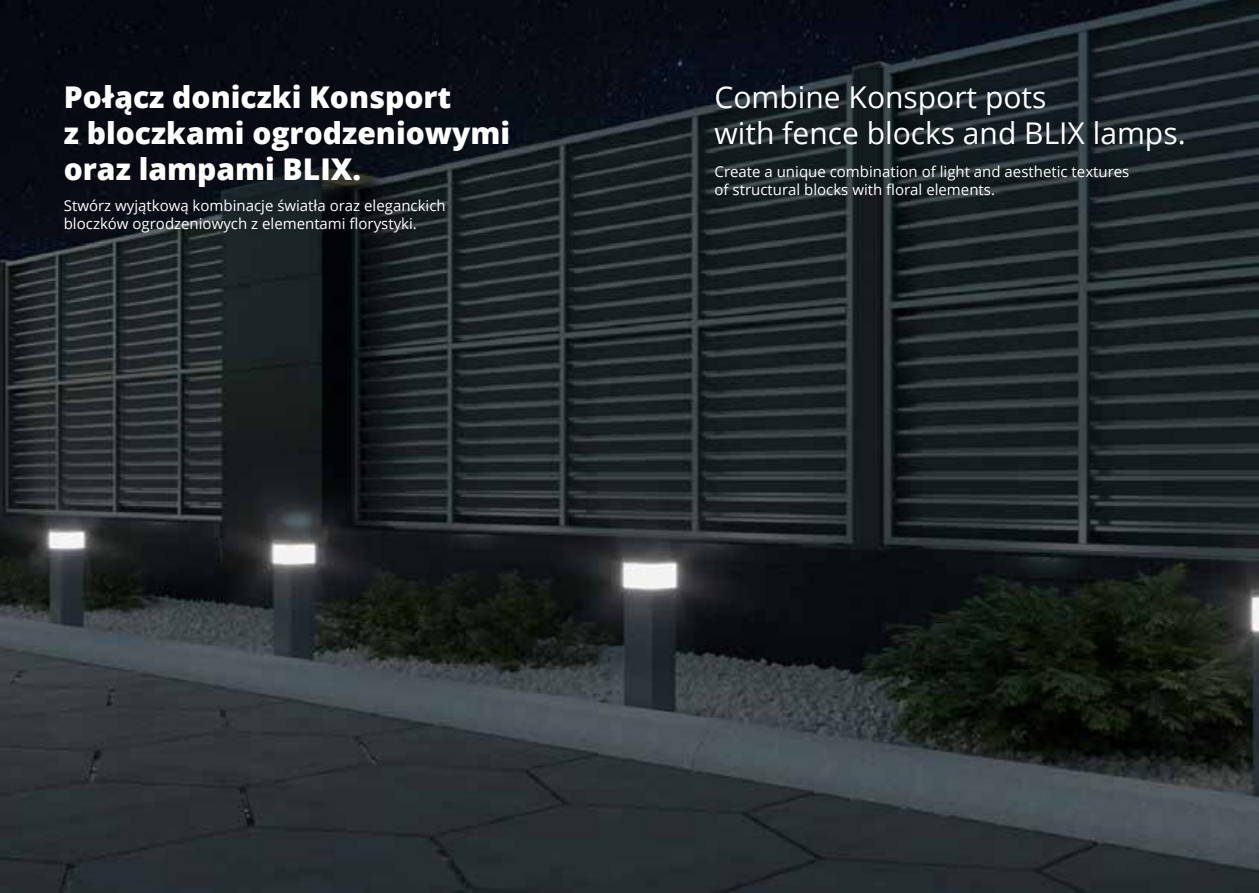
<style>
.page{position:relative;width:1259px;height:893px;background:#fff}
.page>*{position:absolute;margin:0;border:0;box-sizing:border-box;transform-origin:0 0}
.t1{font:800 30px/36px "Open Sans";color:#fff}
.t2{font:30px/36px "Open Sans";color:#fff}
.t3{font:15px/18px "Open Sans";color:#fff}
</style>
<div class="page">
<img style="left:0;top:0;width:1259px;height:893px">
<h1 class="t1" style="left:64px;top:78px;width:448px">Połącz doniczki Konsport<br>z bloczkami ogrodzeniowymi oraz lampami BLIX.</h1>
<p class="t3" style="left:64px;top:196px;width:383px">Stwórz wyjątkową kombinacje światła oraz eleganckich bloczków ogrodzeniowych z elementami florystyki.</p>
<h1 class="t2" style="left:714px;top:78px;width:472px">Combine Konsport pots<br>with fence blocks and BLIX lamps.</h1>
<p class="t3" style="left:714px;top:162px;width:416px">Create a unique combination of light and aesthetic textures of structural blocks with floral elements.</p>
</div>
